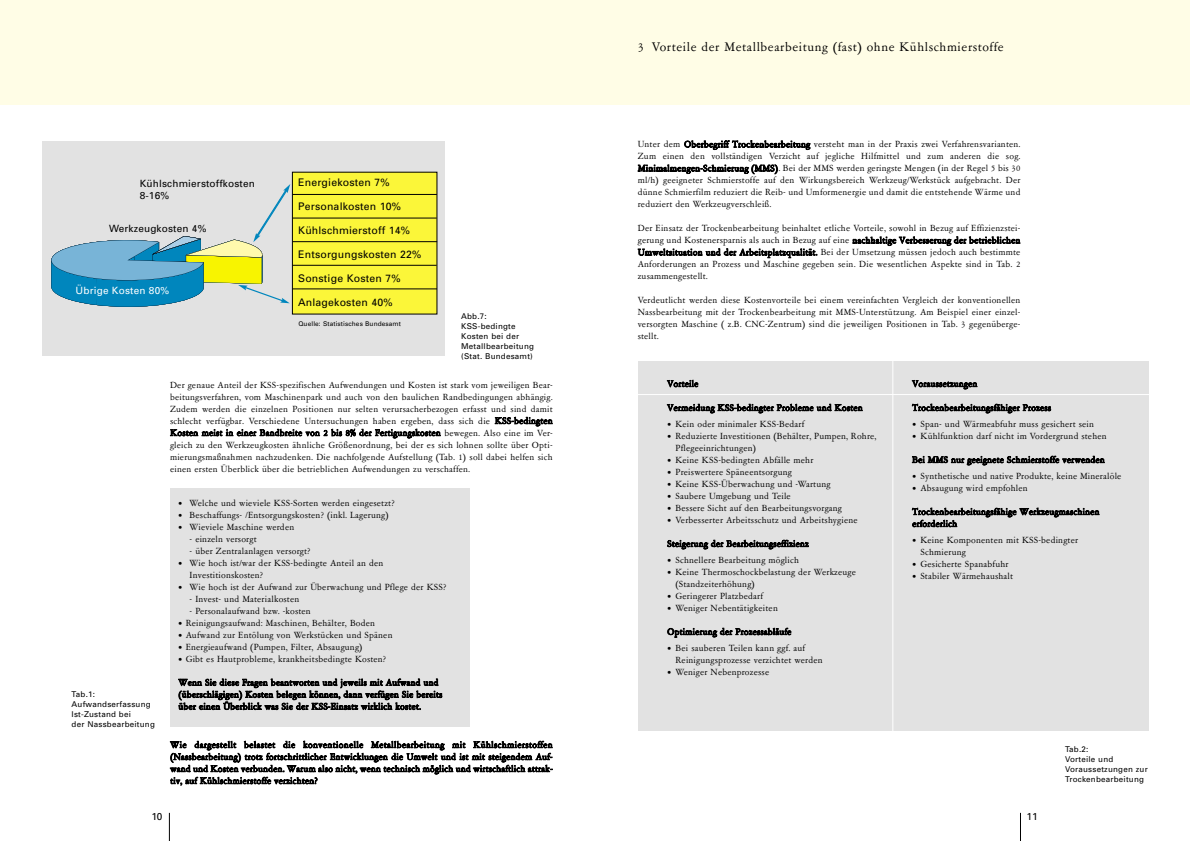
<style>
.page{position:relative;width:1190px;height:841px;background:#fff}
.page>*{position:absolute;margin:0;border:0;box-sizing:border-box;transform-origin:0 0}
.t1{font:14px "Garamont Amst SB";letter-spacing:.045em;color:#000}
.t2{font:10.5px "Univers";letter-spacing:.015em;color:#000}
.t3{font:10px/12px "Garamont Amst SB";letter-spacing:.02em;color:#000}
.t4{font:10px/12px "Univers";letter-spacing:.015em;color:#000}
.t5{font:10px "Univers";letter-spacing:.015em;color:#fff}
.t6{font:8px/10px "Univers";letter-spacing:.03em;color:#000}
.t7{font:6.5px "Univers";letter-spacing:.015em;color:#000}
</style>
<div class="page">
<div style="left:0;top:0;width:602px;height:105px;background:#fffde6"></div>
<svg style="left:169px;top:813px;width:1px;height:28px"></svg>
<div style="left:595px;top:0;width:595px;height:105px;background:#fffde6"></div>
<svg style="left:1020px;top:813px;width:1px;height:28px"></svg>
<div style="left:170px;top:488px;width:300px;height:238px;background:#e2e2e2"></div>
<div style="left:639px;top:362px;width:510px;height:369px;background:#e2e2e2"></div>
<hr style="left:628px;top:394px;width:527px;height:1px;background:#fff">
<hr style="left:892px;top:358px;width:1px;height:380px;background:#fff">
<div style="left:43px;top:142px;width:402px;height:214px;background:#e2e2e2"></div>
<svg style="left:51px;top:184px;width:239px;height:123px"></svg>
<div style="left:293px;top:172px;width:144px;height:142px;background:#fbf639"></div>
<hr style="left:292px;top:194px;width:145px;height:1px;background:#000">
<hr style="left:293px;top:218px;width:144px;height:1px;background:#000">
<hr style="left:293px;top:241px;width:144px;height:1px;background:#000">
<hr style="left:292px;top:265px;width:145px;height:1px;background:#000">
<hr style="left:293px;top:289px;width:144px;height:1px;background:#000">
<p class="t4" style="left:140px;top:178px;width:117px">Kühlschmierstoffkosten<br>8-16%</p>
<p class="t4" style="left:109px;top:223px;width:99px">Werkzeugkosten 4%</p>
<p class="t5" style="left:76px;top:286px;width:95px">Übrige Kosten 80%</p>
<p class="t2" style="left:298px;top:178px;width:93px">Energiekosten 7%</p>
<p class="t2" style="left:298px;top:202px;width:105px">Personalkosten 10%</p>
<p class="t2" style="left:298px;top:226px;width:114px">Kühlschmierstoff 14%</p>
<p class="t2" style="left:298px;top:250px;width:125px">Entsorgungskosten 22%</p>
<p class="t2" style="left:298px;top:274px;width:104px">Sonstige Kosten 7%</p>
<p class="t2" style="left:298px;top:298px;width:96px">Anlagekosten 40%</p>
<p class="t7" style="left:298px;top:321px;width:104px">Quelle: Statistisches Bundesamt</p>
<p class="t6" style="left:461px;top:311px;width:74px">Abb.7:<br>KSS-bedingte<br>Kosten bei der<br>Metallbearbeitung (Stat. Bundesamt)</p>
<p class="t6" style="left:72px;top:690px;width:85px">Tab.1:<br>Aufwandserfassung<br>Ist-Zustand bei<br>der Nassbearbeitung</p>
<p class="t3" style="left:170px;top:380px;width:384px;text-align:justify">Der genaue Anteil der KSS-spezifischen Aufwendungen und Kosten ist stark vom jeweiligen Bear&shy;beitungsverfahren, vom Maschinenpark und auch von den baulichen Randbedingungen abhängig.<br>Zudem werden die einzelnen Positionen nur selten verursacherbezogen erfasst und sind damit schlecht verfügbar. Verschiedene Untersuchungen haben ergeben, dass sich die KSS-bedingten Kosten meist in einer Bandbreite von 2 bis 8% der Fertigungskosten bewegen. Also eine im Ver&shy;gleich zu den Werkzeugkosten ähnliche Größenordnung, bei der es sich lohnen sollte über Opti&shy;mierungsmaßnahmen nachzudenken. Die nachfolgende Aufstellung (Tab. 1) soll dabei helfen sich einen ersten Überblick über die betrieblichen Aufwendungen zu verschaffen.</p>
<p class="t3" style="left:178px;top:498px;width:218px">• Welche und wieviele KSS-Sorten werden eingesetzt?</p>
<p class="t3" style="left:178px;top:510px;width:212px">• Beschaffungs- /Entsorgungskosten? (inkl. Lagerung)</p>
<p class="t3" style="left:178px;top:522px;width:117px">• Wieviele Maschine werden</p>
<p class="t3" style="left:190px;top:534px;width:69px">- einzeln versorgt</p>
<p class="t3" style="left:190px;top:546px;width:122px">- über Zentralanlagen versorgt?</p>
<p class="t3" style="left:190px;top:558px;width:195px;text-indent:-11px">• Wie hoch ist/war der KSS-bedingte Anteil an den<br>Investitionskosten?</p>
<p class="t3" style="left:178px;top:582px;width:270px">• Wie hoch ist der Aufwand zur Überwachung und Pflege der KSS?</p>
<p class="t3" style="left:190px;top:594px;width:111px">- Invest- und Materialkosten</p>
<p class="t3" style="left:190px;top:606px;width:123px">- Personalaufwand bzw. -kosten</p>
<p class="t3" style="left:178px;top:618px;width:198px">• Reinigungsaufwand: Maschinen, Behälter, Boden</p>
<p class="t3" style="left:178px;top:630px;width:216px">• Aufwand zur Entölung von Werkstücken und Spänen</p>
<p class="t3" style="left:178px;top:642px;width:186px">• Energieaufwand (Pumpen, Filter, Absaugung)</p>
<p class="t3" style="left:178px;top:654px;width:209px">• Gibt es Hautprobleme, krankheitsbedingte Kosten?</p>
<p class="t3" style="left:178px;top:678px;width:265px">Wenn Sie diese Fragen beantworten und jeweils mit Aufwand und (überschlägigen) Kosten belegen können, dann verfügen Sie bereits über einen Überblick was Sie der KSS-Einsatz wirklich kostet.</p>
<p class="t3" style="left:170px;top:740px;width:384px;text-align:justify">Wie dargestellt belastet die konventionelle Metallbearbeitung mit Kühlschmierstoffen (Nassbearbeitung) trotz fortschrittlicher Entwicklungen die Umwelt und ist mit steigendem Auf&shy;wand und Kosten verbunden. Warum also nicht, wenn technisch möglich und wirtschaftlich attrak&shy;tiv, auf Kühlschmierstoffe verzichten?</p>
<h1 class="t1" style="left:638px;top:42px;width:367px">3 Vorteile der Metallbearbeitung (fast) ohne Kühlschmierstoffe</h1>
<p class="t3" style="left:638px;top:139px;width:384px;text-align:justify">Unter dem Oberbegriff Trockenbearbeitung versteht man in der Praxis zwei Verfahrensvarianten.<br>Zum einen den vollständigen Verzicht auf jegliche Hilfmittel und zum anderen die sog.<br>Minimalmengen-Schmierung (MMS). Bei der MMS werden geringste Mengen (in der Regel 5 bis 30 ml/h) geeigneter Schmierstoffe auf den Wirkungsbereich Werkzeug/Werkstück aufgebracht. Der dünne Schmierfilm reduziert die Reib- und Umformenergie und damit die entstehende Wärme und reduziert den Werkzeugverschleiß.</p>
<p class="t3" style="left:638px;top:223px;width:384px;text-align:justify">Der Einsatz der Trockenbearbeitung beinhaltet etliche Vorteile, sowohl in Bezug auf Effizienzstei&shy;gerung und Kostenersparnis als auch in Bezug auf eine nachhaltige Verbesserung der betrieblichen Umweltsituation und der Arbeitsplatzqualität. Bei der Umsetzung müssen jedoch auch bestimmte Anforderungen an Prozess und Maschine gegeben sein. Die wesentlichen Aspekte sind in Tab. 2 zusammengestellt.</p>
<p class="t3" style="left:638px;top:295px;width:384px;text-align:justify">Verdeutlicht werden diese Kostenvorteile bei einem vereinfachten Vergleich der konventionellen Nassbearbeitung mit der Trockenbearbeitung mit MMS-Unterstützung. Am Beispiel einer einzel&shy;versorgten Maschine ( z.B. CNC-Zentrum) sind die jeweiligen Positionen in Tab. 3 gegenüberge&shy;stellt.</p>
<p class="t3" style="left:667px;top:379px;width:33px">Vorteile</p>
<p class="t3" style="left:667px;top:403px;width:197px">Vermeidung KSS-bedingter Probleme und Kosten</p>
<p class="t3" style="left:667px;top:419px;width:139px">• Kein oder minimaler KSS-Bedarf</p>
<p class="t3" style="left:676px;top:431px;width:202px;text-indent:-9px">• Reduzierte Investitionen (Behälter, Pumpen, Rohre,<br>Pflegeeinrichtungen)</p>
<p class="t3" style="left:667px;top:455px;width:148px">• Keine KSS-bedingten Abfälle mehr</p>
<p class="t3" style="left:667px;top:467px;width:126px">• Preiswertere Späneentsorgung</p>
<p class="t3" style="left:667px;top:479px;width:165px">• Keine KSS-Überwachung und -Wartung</p>
<p class="t3" style="left:667px;top:491px;width:125px">• Saubere Umgebung und Teile</p>
<p class="t3" style="left:667px;top:503px;width:176px">• Bessere Sicht auf den Bearbeitungsvorgang</p>
<p class="t3" style="left:667px;top:515px;width:192px">• Verbesserter Arbeitsschutz und Arbeitshygiene</p>
<p class="t3" style="left:667px;top:539px;width:143px">Steigerung der Bearbeitungseffizienz</p>
<p class="t3" style="left:667px;top:555px;width:133px">• Schnellere Bearbeitung möglich</p>
<p class="t3" style="left:676px;top:567px;width:182px;text-indent:-9px">• Keine Thermoschockbelastung der Werkzeuge (Standzeiterhöhung)</p>
<p class="t3" style="left:667px;top:591px;width:97px">• Geringerer Platzbedarf</p>
<p class="t3" style="left:667px;top:603px;width:112px">• Weniger Nebentätigkeiten</p>
<p class="t3" style="left:667px;top:627px;width:126px">Optimierung der Prozessabläufe</p>
<p class="t3" style="left:676px;top:643px;width:149px;text-indent:-9px">• Bei sauberen Teilen kann ggf. auf<br>Reinigungsprozesse verzichtet werden</p>
<p class="t3" style="left:667px;top:667px;width:104px">• Weniger Nebenprozesse</p>
<p class="t3" style="left:912px;top:379px;width:67px">Voraussetzungen</p>
<p class="t3" style="left:912px;top:403px;width:140px">Trockenbearbeitungsfähiger Prozess</p>
<p class="t3" style="left:912px;top:419px;width:183px">• Span- und Wärmeabfuhr muss gesichert sein</p>
<p class="t3" style="left:912px;top:431px;width:196px">• Kühlfunktion darf nicht im Vordergrund stehen</p>
<p class="t3" style="left:912px;top:455px;width:194px">Bei MMS nur geeignete Schmierstoffe verwenden</p>
<p class="t3" style="left:912px;top:471px;width:211px">• Synthetische und native Produkte, keine Mineralöle</p>
<p class="t3" style="left:912px;top:483px;width:117px">• Absaugung wird empfohlen</p>
<p class="t3" style="left:912px;top:507px;width:189px">Trockenbearbeitungsfähige Werkzeugmaschinen erforderlich</p>
<p class="t3" style="left:921px;top:535px;width:159px;text-indent:-9px">• Keine Komponenten mit KSS-bedingter<br>Schmierung</p>
<p class="t3" style="left:912px;top:559px;width:98px">• Gesicherte Spanabfuhr</p>
<p class="t3" style="left:912px;top:571px;width:103px">• Stabiler Wärmehaushalt</p>
<p class="t6" style="left:1065px;top:745px;width:84px">Tab.2:<br>Vorteile und<br>Voraussetzungen zur<br>Trockenbearbeitung</p>
<p class="t4" style="left:151px;top:811px;width:13px">10</p>
<p class="t4" style="left:1026px;top:811px;width:13px">11</p>
</div>
